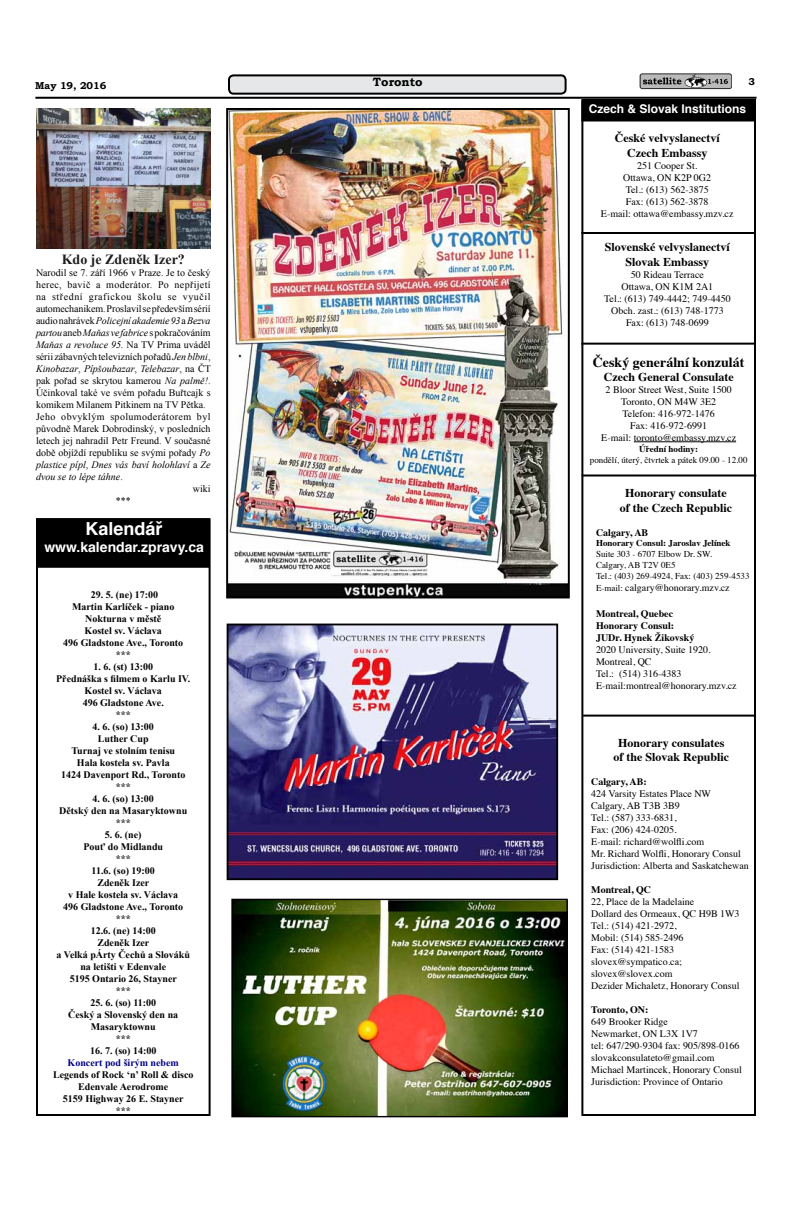
<style>
.page{position:relative;width:792px;height:1224px;background:#fff}
.page>*{position:absolute;margin:0;border:0;box-sizing:border-box;transform-origin:0 0}
.t1{font:700 18px "Helvetica";color:#fff}
.t2{font:700 14px "Times";color:#000}
.t3{font:700 14px "Helvetica";color:#fff}
.t4{font:700 14px "Times New Roman";color:#1c1c1c}
.t5{font:700 12px/14.4px "Times";color:#000;text-align:center}
.t6{font:700 12px "Helvetica";color:#fff}
.t7{font:700 12px "Bookman Old Style";color:#000}
.t8{font:10px/12px "Times";color:#000}
.t9{font:700 10px/12px "Times New Roman";color:#000;text-align:center}
.t10{font:10px "Times New Roman";color:#000}
.t11{font:italic 10px "Times New Roman";color:#000}
.t12{font:700 10px/12px "Times";color:#000}
.t13{font:10px "Times New Roman";letter-spacing:.035em;color:#000}
.t14{font:10px "Times New Roman";letter-spacing:.055em;color:#000}
.t15{font:10px "Times New Roman";letter-spacing:.04em;color:#000}
.t16{font:700 10px "Times New Roman";color:#000080}
.t17{font:700 10px "Bookman Old Style";color:#000}
.t18{font:9px/10.8px "Times";color:#000}
.t19{font:700 9px "Times";color:#000}
.s1{font-style:normal}
.s2{font-style:italic}
.s3{font-size:9px}
</style>
<div class="page">
<hr style="left:35px;top:97px;width:722px;height:2px;background:#000">
<div style="left:229px;top:75px;width:337px;height:19px;background:#e6e7e8;border-radius:4px"></div>
<div style="left:228px;top:74px;width:339px;height:21px;border:2px solid #000;border-radius:4px"></div>
<img style="left:639px;top:74px;width:92px;height:16px">
<div style="left:582px;top:101px;width:173px;height:19px;background:#000"></div>
<div style="left:581px;top:100px;width:175px;height:22px;border:2px solid #000"></div>
<hr style="left:581px;top:232px;width:173px;height:2px;background:#000">
<div style="left:581px;top:99px;width:175px;height:1017px;border:2px solid #000"></div>
<hr style="left:581px;top:343px;width:175px;height:2px;background:#000">
<hr style="left:634px;top:442px;width:102px;height:1px;background:#000">
<hr style="left:582px;top:474px;width:174px;height:2px;background:#000">
<hr style="left:583px;top:715px;width:173px;height:2px;background:#000">
<div style="left:37px;top:519px;width:172px;height:48px;background:#000"></div>
<div style="left:36px;top:518px;width:174px;height:50px;border:2px solid #000"></div>
<div style="left:36px;top:518px;width:175px;height:598px;border:2px solid #000"></div>
<img style="left:229px;top:111px;width:338px;height:484px">
<div style="left:226px;top:108px;width:344px;height:490px;border:2px solid #000"></div>
<img style="left:230px;top:627px;width:325px;height:250px">
<div style="left:227px;top:624px;width:331px;height:256px;border:2px solid #000"></div>
<img style="left:233px;top:901px;width:333px;height:214px">
<div style="left:231px;top:899px;width:337px;height:218px;border:1px solid #000"></div>
<img style="left:36px;top:108px;width:175px;height:141px">
<p class="t17" style="left:35px;top:80px;width:73px">May 19, 2016</p>
<p class="t7" style="left:373px;top:75px;width:51px">Toronto</p>
<p class="t17" style="left:748px;top:76px;width:8px">3</p>
<p class="t6" style="left:589px;top:99px;width:159px">Czech &amp; Slovak Institutions</p>
<p class="t5" style="left:615px;top:130px;width:106px">České velvyslanectví<br>Czech Embassy</p>
<p class="t8" style="left:601px;top:159px;width:134px;text-align:center">251 Cooper St.<br>Ottawa, ON K2P 0G2<br>Tel.: (613) 562‑3875<br>Fax: (613) 562‑3878<br>E-mail: ottawa@embassy.mzv.cz</p>
<p class="t5" style="left:605px;top:239px;width:127px">Slovenské velvyslanectví<br>Slovak Embassy</p>
<p class="t8" style="left:604px;top:267px;width:128px;text-align:center">50 Rideau Terrace<br>Ottawa, ON K1M 2A1<br>Tel.: (613) 749‑4442; 749-4450<br>Obch. zast.: (613) 748-1773<br>Fax: (613) 748-0699</p>
<h2 class="t4" style="left:62px;top:250px;width:125px">Kdo je Zdeněk Izer?</h2>
<p class="t10" style="left:36px;top:266px;width:176px">Narodil se 7. září 1966 v Praze. Je to český</p>
<p class="t13" style="left:36px;top:278px;width:176px">herec, bavič a moderátor. Po nepřijetí</p>
<p class="t14" style="left:36px;top:290px;width:176px">na střední grafickou školu se vyučil</p>
<p class="t10" style="left:36px;top:302px;width:176px">automechanikem. Proslavil se především sérií</p>
<p class="t11" style="left:36px;top:314px;width:176px"><span class="s1">audio nahrávek</span> Policejní akademie 93 <span class="s1">a</span> Bezva</p>
<p class="t11" style="left:36px;top:326px;width:176px">partou <span class="s1">aneb</span> Maňas ve fabrice <span class="s1">s pokračováním</span></p>
<p class="t11" style="left:36px;top:338px;width:176px">Maňas a revoluce 95. <span class="s1">Na TV Prima uváděl</span></p>
<p class="t10" style="left:36px;top:350px;width:176px">sérii zábavných televizních pořadů <span class="s2">Jen blbni</span>,</p>
<p class="t11" style="left:36px;top:362px;width:176px">Kinobazar<span class="s1">,</span> Pípšoubazar<span class="s1">,</span> Telebazar<span class="s1">, na ČT</span></p>
<p class="t10" style="left:36px;top:374px;width:176px">pak pořad se skrytou kamerou <span class="s2">Na palmě!</span>.</p>
<p class="t10" style="left:36px;top:386px;width:176px">Účinkoval také ve svém pořadu Buřtcajk s</p>
<p class="t10" style="left:36px;top:398px;width:171px">komikem Milanem Pitkinem na TV Pětka.</p>
<p class="t15" style="left:36px;top:410px;width:176px">Jeho obvyklým spolumoderátorem byl</p>
<p class="t10" style="left:36px;top:422px;width:176px">původně Marek Dobrodinský, v posledních</p>
<p class="t10" style="left:36px;top:434px;width:176px">letech jej nahradil Petr Freund. V současné</p>
<p class="t10" style="left:36px;top:446px;width:176px">době objíždí republiku se svými pořady <span class="s2">Po</span></p>
<p class="t11" style="left:36px;top:458px;width:176px">plastice pípl<span class="s1">,</span> Dnes vás baví holohlaví <span class="s1">a</span> Ze</p>
<p class="t11" style="left:36px;top:470px;width:88px">dvou se to lépe táhne<span class="s1">.</span></p>
<p class="t10" style="left:193px;top:482px;width:19px">wiki</p>
<p class="t10" style="left:116px;top:494px;width:16px">***</p>
<h2 class="t2" style="left:593px;top:349px;width:153px">Český generální konzulát</h2>
<p class="t5" style="left:604px;top:369px;width:131px">Czech General Consulate</p>
<p class="t8" style="left:601px;top:383px;width:136px;text-align:center">2 Bloor Street West, Suite 1500<br>Toronto, ON M4W 3E2<br>Telefon: 416-972-1476<br>Fax: 416-972-6991<br>E-mail: toronto@embassy.mzv.cz</p>
<p class="t19" style="left:639px;top:440px;width:60px">Úřední hodiny:</p>
<p class="t18" style="left:590px;top:453px;width:159px">pondělí, úterý, čtvrtek a pátek 09.00 ‑ 12.00</p>
<p class="t5" style="left:620px;top:485px;width:114px">Honorary consulate of the Czech Republic</p>
<p class="t12" style="left:596px;top:525px;width:54px">Calgary, AB</p>
<p class="t19" style="left:596px;top:535px;width:136px">Honorary Consul: Jaroslav Jelínek</p>
<p class="t18" style="left:596px;top:548px;width:155px">Suite 303 - 6707 Elbow Dr. SW.<br>Calgary, AB T2V 0E5<br>Tel.: (403) 269-4924, Fax: (403) 259-4533</p>
<p class="t8" style="left:596px;top:581px;width:135px"><span class="s3">E-mail:</span> calgary@honorary.mzv.cz</p>
<h1 class="t1" style="left:86px;top:515px;width:79px">Kalendář</h1>
<h2 class="t3" style="left:44px;top:536px;width:161px">www.kalendar.zpravy.ca</h2>
<p class="t9" style="left:63px;top:588px;width:121px">29. 5. (ne) 17:00<br>Martin Karlíček - piano<br>Nokturna v městě<br>Kostel sv. Václava<br>496 Gladstone Ave., Toronto ***</p>
<p class="t9" style="left:56px;top:660px;width:136px">1. 6. (st) 13:00<br>Přednáška s filmem o Karlu IV.<br>Kostel sv. Václava<br>496 Gladstone Ave.<br>***</p>
<p class="t9" style="left:61px;top:720px;width:126px">4. 6. (so) 13:00<br>Luther Cup<br>Turnaj ve stolním tenisu<br>Hala kostela sv. Pavla<br>1424 Davenport Rd., Toronto ***</p>
<p class="t9" style="left:59px;top:792px;width:130px">4. 6. (so) 13:00<br>Dětský den na Masaryktownu ***</p>
<p class="t9" style="left:56px;top:828px;width:135px">5. 6. (ne)<br>Pouť do Midlandu<br>***<br>11.6. (so) 19:00<br>Zdeněk Izer<br>v Hale kostela sv. Václava<br>496 Gladstone Ave., Toronto ***<br>12.6. (ne) 14:00<br>Zdeněk Izer<br>a Velká pÁrty Čechů a Slováků na letišti v Edenvale<br>5195 Ontario 26, Stayner<br>***</p>
<p class="t9" style="left:68px;top:996px;width:112px">25. 6. (so) 11:00<br>Český a Slovenský den na<br>Masaryktownu<br>***</p>
<p class="t9" style="left:90px;top:1044px;width:68px">16. 7. (so) 14:00</p>
<p class="t16" style="left:68px;top:1056px;width:113px">Koncert pod širým nebem</p>
<p class="t9" style="left:53px;top:1068px;width:142px">Legends of Rock ‘n’ Roll &amp; disco<br>Edenvale Aerodrome<br>5159 Highway 26 E. Stayner<br>***</p>
<p class="t12" style="left:596px;top:606px;width:100px">Montreal, Quebec<br>Honorary Consul:<br>JUDr. Hynek Žikovský</p>
<p class="t8" style="left:596px;top:642px;width:142px">2020 University, Suite 1920.<br>Montreal, QC<br>Tel.: (514) 316-4383<br>E-mail:montreal@honorary.mzv.cz</p>
<p class="t5" style="left:614px;top:734px;width:117px">Honorary consulates of the Slovak Republic</p>
<p class="t12" style="left:591px;top:774px;width:57px">Calgary, AB:</p>
<p class="t8" style="left:591px;top:787px;width:159px">424 Varsity Estates Place NW<br>Calgary, AB T3B 3B9<br>Tel.: (587) 333-6831,<br>Fax: (206) 424-0205.<br>E-mail: richard@wolfli.com<br>Mr. Richard Wolfli, Honorary Consul<br>Jurisdiction: Alberta and Saskatchewan</p>
<p class="t12" style="left:591px;top:882px;width:61px">Montreal, QC</p>
<p class="t8" style="left:591px;top:895px;width:150px">22, Place de la Madelaine<br>Dollard des Ormeaux, QC H9B 1W3<br>Tel.: (514) 421-2972,<br>Mobil: (514) 585-2496<br>Fax: (514) 421-1583 slovex@sympatico.ca; slovex@slovex.com<br>Dezider Michaletz, Honorary Consul</p>
<p class="t12" style="left:591px;top:1002px;width:59px">Toronto, ON:</p>
<p class="t8" style="left:591px;top:1015px;width:152px">649 Brooker Ridge<br>Newmarket, ON L3X 1V7<br>tel: 647/290-9304 fax: 905/898-0166 slovakconsulateto@gmail.com<br>Michael Martincek, Honorary Consul<br>Jurisdiction: Province of Ontario</p>
</div>
